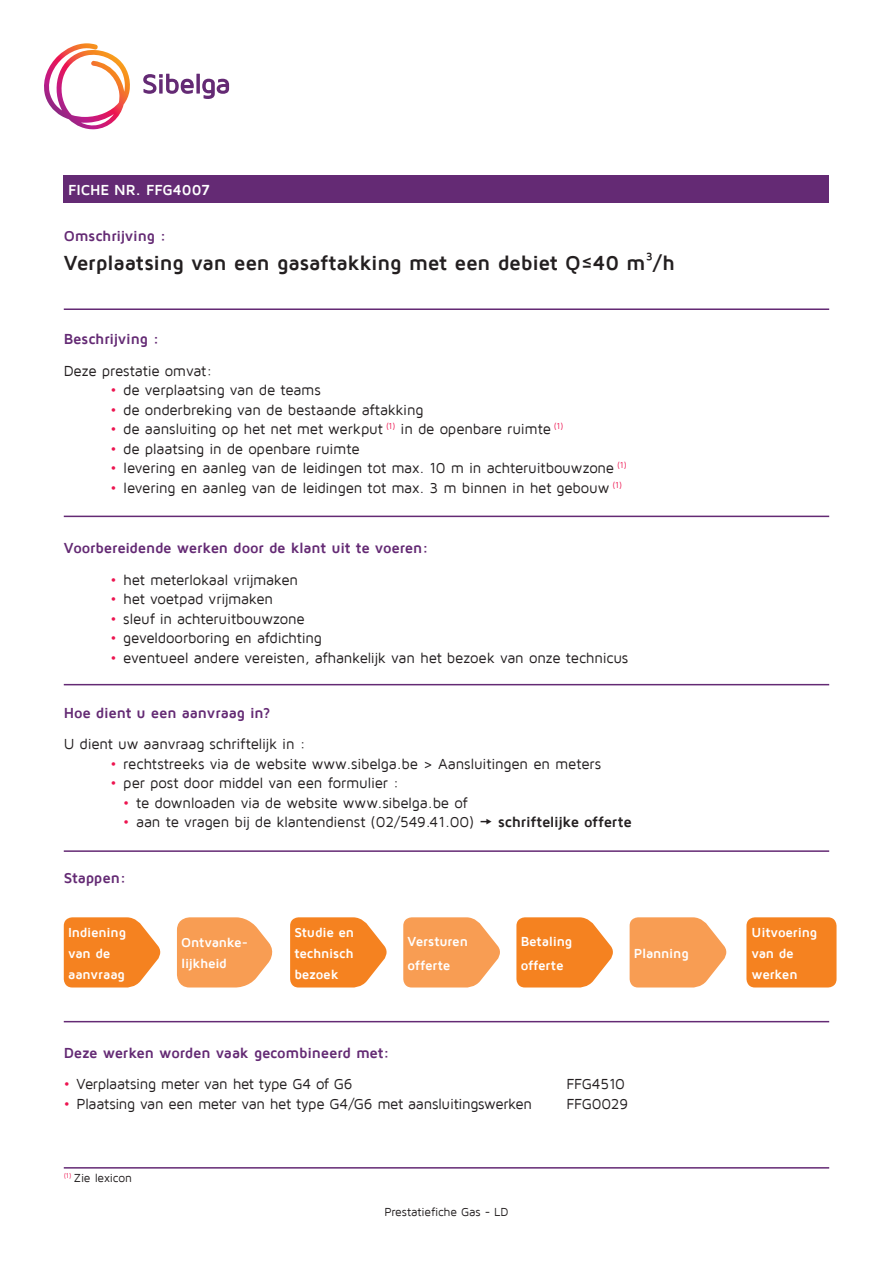
<style>
.page{position:relative;width:893px;height:1263px;background:#fff}
.page>*{position:absolute;margin:0;border:0;box-sizing:border-box;transform-origin:0 0}
.t1{font:700 21px "Maven Pro";letter-spacing:-.015em;color:#231f20}
.t2{font:15px "Maven Pro";letter-spacing:-.015em;color:#231f20}
.t3{font:700 15px "Maven Pro";letter-spacing:-.015em;color:#642a74}
.t4{font:700 15px "Maven Pro";letter-spacing:-.01em;color:#231f20}
.t5{font:700 15px "Maven Pro";letter-spacing:-.005em;color:#fff}
.t6{font:700 13.5px/21px "Maven Pro";letter-spacing:-.015em;color:#fff}
.t7{font:12px "Maven Pro";letter-spacing:-.01em;color:#231f20}
.s1{color:#ed1450}
</style>
<div class="page">
<svg style="left:143px;top:74px;width:51px;height:20px"></svg>
<svg style="left:196px;top:74px;width:4px;height:20px"></svg>
<svg style="left:202px;top:79px;width:27px;height:20px"></svg>
<svg style="left:44px;top:43px;width:86px;height:87px"></svg>
<div style="left:64px;top:175px;width:765px;height:27px;background:#642a74"></div>
<hr style="left:64px;top:308px;width:765px;height:2px;background:#642a74">
<hr style="left:64px;top:516px;width:765px;height:1px;background:#642a74">
<hr style="left:64px;top:684px;width:765px;height:1px;background:#642a74">
<hr style="left:64px;top:850px;width:765px;height:2px;background:#642a74">
<hr style="left:64px;top:1021px;width:765px;height:1px;background:#642a74">
<hr style="left:64px;top:1167px;width:765px;height:1px;background:#642a74">
<svg style="left:64px;top:917px;width:97px;height:70px;background:#f6923d"></svg>
<svg style="left:290px;top:917px;width:97px;height:70px;background:#f6923d"></svg>
<svg style="left:516px;top:917px;width:97px;height:70px;background:#f6923d"></svg>
<div style="left:746px;top:917px;width:90px;height:70px;background:#f58220;border-radius:9px"></div>
<svg style="left:177px;top:917px;width:96px;height:70px;background:#f8a969"></svg>
<svg style="left:403px;top:917px;width:97px;height:70px;background:#f8a969"></svg>
<svg style="left:630px;top:917px;width:97px;height:70px;background:#f8a969"></svg>
<p class="t5" style="left:68px;top:180px;width:143px">FICHE NR. FFG4007</p>
<p class="t3" style="left:64px;top:227px;width:104px">Omschrijving :</p>
<h1 class="t1" style="left:64px;top:249px;width:612px">Verplaatsing van een gasaftakking met een debiet Q≤40 m³/h</h1>
<p class="t3" style="left:64px;top:330px;width:97px">Beschrijving :</p>
<p class="t2" style="left:64px;top:361px;width:150px">Deze prestatie omvat:</p>
<p class="t2" style="left:111px;top:381px;width:212px"><span class="s1">•</span> de verplaatsing van de teams</p>
<p class="t2" style="left:111px;top:400px;width:314px"><span class="s1">•</span> de onderbreking van de bestaande aftakking</p>
<p class="t2" style="left:111px;top:420px;width:454px"><span class="s1">•</span> de aansluiting op het net met werkput <sup>(1)</sup> in de openbare ruimte <sup>(1)</sup></p>
<p class="t2" style="left:111px;top:439px;width:251px"><span class="s1">•</span> de plaatsing in de openbare ruimte</p>
<p class="t2" style="left:111px;top:459px;width:518px"><span class="s1">•</span> levering en aanleg van de leidingen tot max. 10 m in achteruitbouwzone <sup>(1)</sup></p>
<p class="t2" style="left:111px;top:478px;width:513px"><span class="s1">•</span> levering en aanleg van de leidingen tot max. 3 m binnen in het gebouw <sup>(1)</sup></p>
<p class="t3" style="left:64px;top:539px;width:366px">Voorbereidende werken door de klant uit te voeren:</p>
<p class="t2" style="left:111px;top:570px;width:189px"><span class="s1">•</span> het meterlokaal vrijmaken</p>
<p class="t2" style="left:111px;top:590px;width:164px"><span class="s1">•</span> het voetpad vrijmaken</p>
<p class="t2" style="left:111px;top:609px;width:196px"><span class="s1">•</span> sleuf in achteruitbouwzone</p>
<p class="t2" style="left:111px;top:629px;width:213px"><span class="s1">•</span> geveldoorboring en afdichting</p>
<p class="t2" style="left:111px;top:648px;width:519px"><span class="s1">•</span> eventueel andere vereisten, afhankelijk van het bezoek van onze technicus</p>
<p class="t3" style="left:64px;top:703px;width:208px">Hoe dient u een aanvraag in?</p>
<p class="t2" style="left:64px;top:735px;width:243px">U dient uw aanvraag schriftelijk in :</p>
<p class="t2" style="left:111px;top:754px;width:492px"><span class="s1">•</span> rechtstreeks via de website www.sibelga.be &gt; Aansluitingen en meters</p>
<p class="t2" style="left:111px;top:774px;width:290px"><span class="s1">•</span> per post door middel van een formulier :</p>
<p class="t2" style="left:123px;top:793px;width:346px"><span class="s1">•</span> te downloaden via de website www.sibelga.be of</p>
<p class="t2" style="left:123px;top:813px;width:353px"><span class="s1">•</span> aan te vragen bij de klantendienst (02/549.41.00)</p>
<p class="t4" style="left:498px;top:813px;width:135px">schriftelijke offerte</p>
<p class="t3" style="left:64px;top:868px;width:64px">Stappen:</p>
<p class="t6" style="left:68px;top:921px;width:60px">Indiening van de aanvraag</p>
<p class="t6" style="left:294px;top:921px;width:61px;text-align:justify">Studie en technisch bezoek</p>
<p class="t6" style="left:521px;top:929px;width:53px;line-height:24px">Betaling offerte</p>
<p class="t6" style="left:751px;top:921px;width:67px">Uitvoering van de werken</p>
<p class="t6" style="left:181px;top:932px;width:68px">Ontvanke&shy;lijkheid</p>
<p class="t6" style="left:408px;top:929px;width:62px;line-height:24px">Versturen offerte</p>
<p class="t6" style="left:634px;top:942px;width:56px">Planning</p>
<p class="t3" style="left:64px;top:1043px;width:327px">Deze werken worden vaak gecombineerd met:</p>
<p class="t2" style="left:64px;top:1075px;width:290px"><span class="s1">•</span> Verplaatsing meter van het type G4 of G6</p>
<p class="t2" style="left:566px;top:1075px;width:60px">FFG4510</p>
<p class="t2" style="left:64px;top:1094px;width:470px"><span class="s1">•</span> Plaatsing van een meter van het type G4/G6 met aansluitingswerken</p>
<p class="t2" style="left:566px;top:1094px;width:63px">FFG0029</p>
<p class="t7" style="left:64px;top:1170px;width:70px"><sup>(1)</sup> Zie lexicon</p>
<p class="t7" style="left:384px;top:1205px;width:126px">Prestatiefiche Gas - LD</p>
</div>
